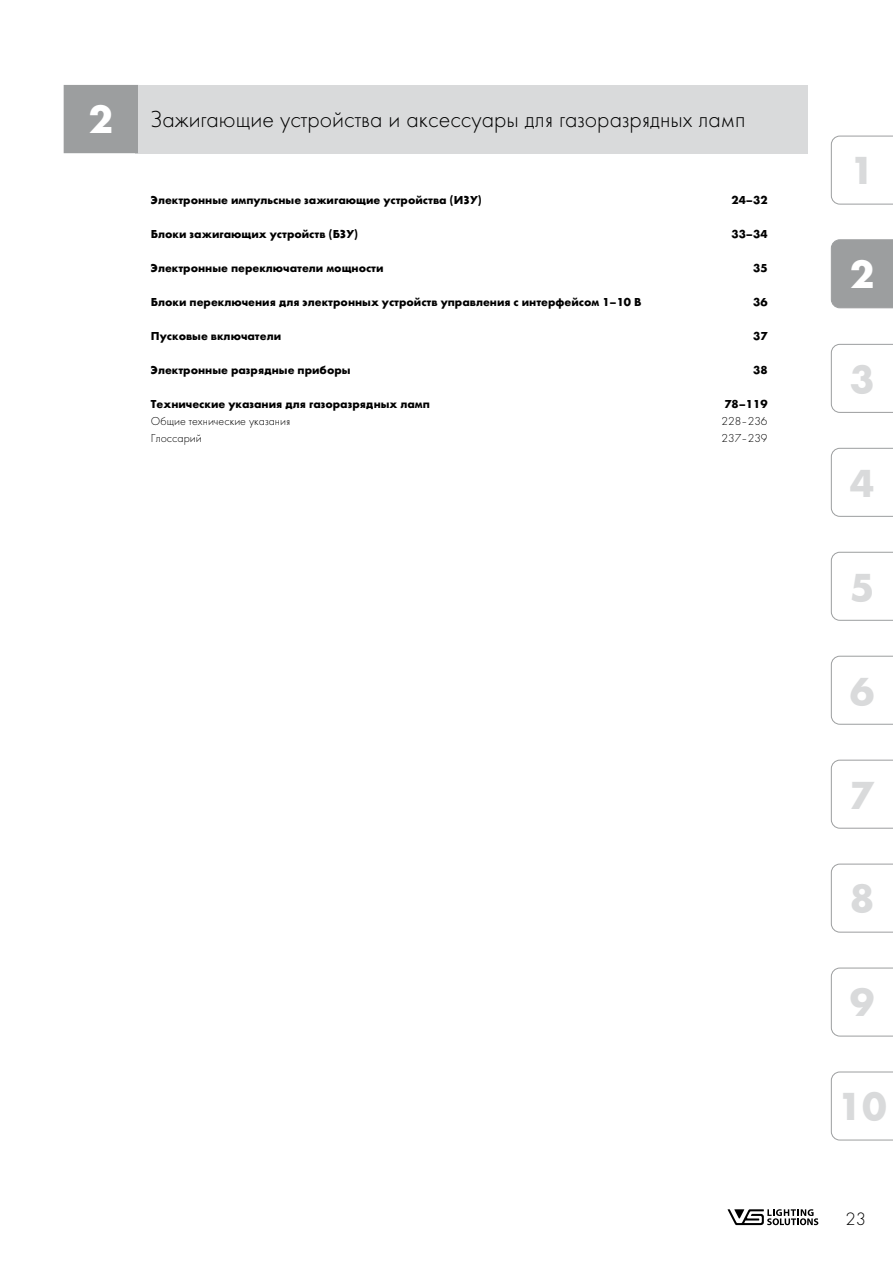
<style>
.page{position:relative;width:893px;height:1263px;background:#fff}
.page>*{position:absolute;margin:0;border:0;box-sizing:border-box;transform-origin:0 0}
.t1{font:700 36px "Futura";color:#d9dadb}
.t2{font:700 36px "Futura";color:#fff}
.t3{font:300 24px "Futura TCY";color:#000}
.t4{font:300 16.5px "Futura";color:#000}
.t5{font:700 12px "Futura TCY";color:#000}
.t6{font:300 12px "Futura TCY";color:#000}
.s1{font-family:"Futura";font-weight:700;font-size:36px;color:#fff}
</style>
<div class="page">
<svg style="left:831px;top:135px;width:62px;height:70px"></svg>
<div style="left:831px;top:239px;width:62px;height:70px;background:#9c9e9f"></div>
<svg style="left:831px;top:344px;width:62px;height:69px"></svg>
<svg style="left:831px;top:448px;width:62px;height:69px"></svg>
<svg style="left:831px;top:551px;width:62px;height:70px"></svg>
<svg style="left:831px;top:655px;width:62px;height:70px"></svg>
<svg style="left:831px;top:759px;width:62px;height:70px"></svg>
<svg style="left:831px;top:863px;width:62px;height:70px"></svg>
<svg style="left:831px;top:967px;width:62px;height:70px"></svg>
<svg style="left:831px;top:1071px;width:62px;height:70px"></svg>
<div style="left:64px;top:85px;width:74px;height:68px;background:#9c9e9f"></div>
<svg style="left:728px;top:1209px;width:90px;height:16px"></svg>
<div style="left:138px;top:85px;width:670px;height:68px;background:#d9dadb"></div>
<h2 class="t3" style="left:89px;top:107px;width:658px"><span class="s1">2</span> Зажигающие устройства и аксессуары для газоразрядных ламп</h2>
<p class="t5" style="left:151px;top:193px;width:332px">Электронные импульсные зажигающие устройства (ИЗУ)</p>
<p class="t5" style="left:731px;top:193px;width:37px">24–32</p>
<p class="t5" style="left:151px;top:227px;width:209px">Блоки зажигающих устройств (БЗУ)</p>
<p class="t5" style="left:731px;top:227px;width:37px">33–34</p>
<p class="t5" style="left:151px;top:261px;width:234px">Электронные переключатели мощности</p>
<p class="t5" style="left:753px;top:261px;width:16px">35</p>
<p class="t5" style="left:151px;top:295px;width:492px">Блоки переключения для электронных устройств управления с интерфейсом 1–10 В</p>
<p class="t5" style="left:753px;top:295px;width:16px">36</p>
<p class="t5" style="left:151px;top:329px;width:132px">Пусковые включатели</p>
<p class="t5" style="left:753px;top:329px;width:16px">37</p>
<p class="t5" style="left:151px;top:363px;width:201px">Электронные разрядные приборы</p>
<p class="t5" style="left:753px;top:363px;width:16px">38</p>
<p class="t5" style="left:151px;top:397px;width:280px">Технические указания для газоразрядных ламп</p>
<p class="t5" style="left:724px;top:397px;width:45px">78–119</p>
<p class="t6" style="left:151px;top:415px;width:141px">Общие технические указания</p>
<p class="t6" style="left:722px;top:415px;width:47px">228–236</p>
<p class="t6" style="left:151px;top:432px;width:52px">Глоссарий</p>
<p class="t6" style="left:722px;top:432px;width:47px">237–239</p>
<h1 class="t1" style="left:850px;top:147px;width:26px">1</h1>
<h1 class="t2" style="left:850px;top:251px;width:26px">2</h1>
<h1 class="t1" style="left:850px;top:355px;width:26px">3</h1>
<h1 class="t1" style="left:850px;top:459px;width:26px">4</h1>
<h1 class="t1" style="left:850px;top:563px;width:26px">5</h1>
<h1 class="t1" style="left:850px;top:667px;width:26px">6</h1>
<h1 class="t1" style="left:850px;top:771px;width:26px">7</h1>
<h1 class="t1" style="left:850px;top:875px;width:26px">8</h1>
<h1 class="t1" style="left:850px;top:979px;width:26px">9</h1>
<h1 class="t1" style="left:837px;top:1083px;width:51px">10</h1>
<h3 class="t4" style="left:845px;top:1209px;width:22px">23</h3>
</div>
